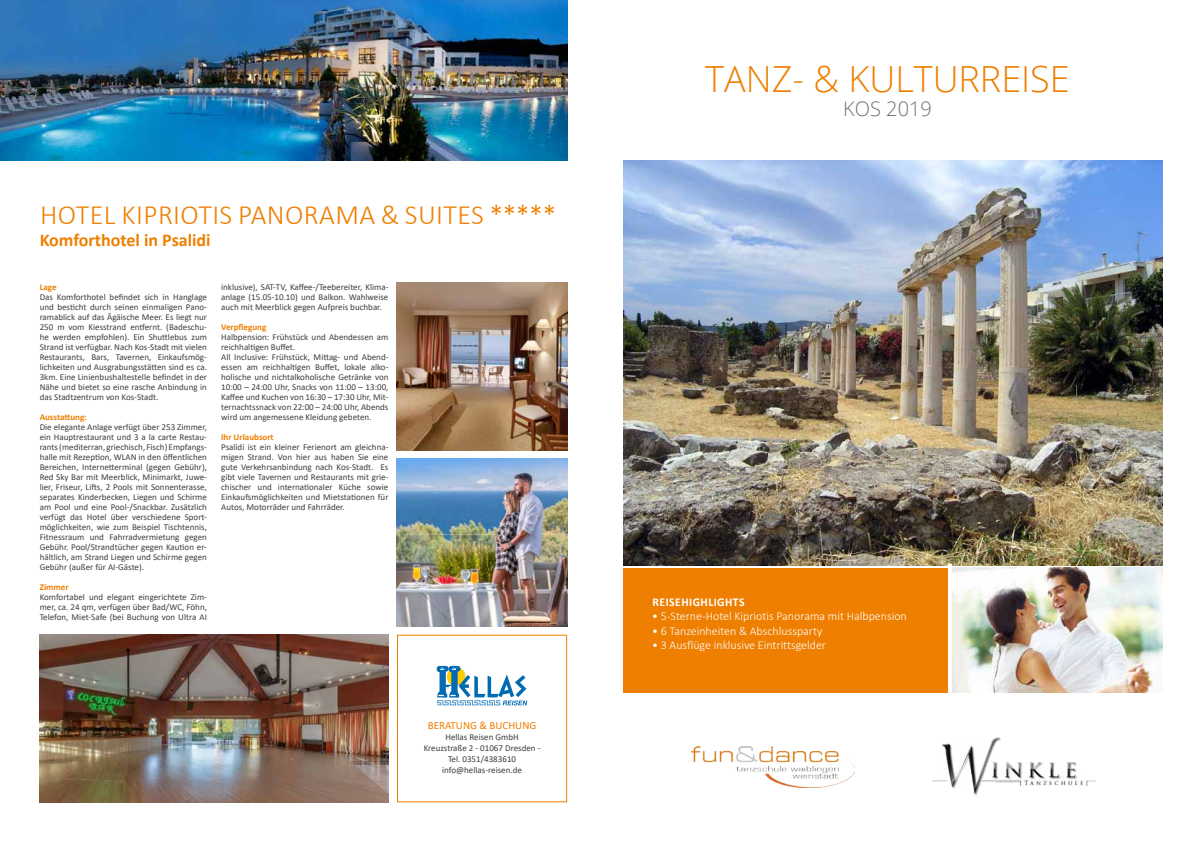
<style>
.page{position:relative;width:1191px;height:842px;background:#fff}
.page>*{position:absolute;margin:0;border:0;box-sizing:border-box;transform-origin:0 0}
.t1{font:300 36px "Open Sans";color:#ee7f00}
.t2{font:300 28px "Calibri";letter-spacing:.015em;color:#ee7f00}
.t3{font:300 20px "Open Sans";color:#707172}
.t4{font:700 18px "Calibri";color:#ee7f00}
.t5{font:300 12px "Calibri";color:#fff}
.t6{font:700 12px "Calibri";letter-spacing:.04em;color:#fff}
.t7{font:11px "Calibri";color:#ee7f00}
.t8{font:9px/10px "Calibri";color:#3e3d40;text-align:justify}
.t9{font:700 9px "Calibri";color:#ee7f00}
</style>
<div class="page">
<div style="left:624px;top:568px;width:326px;height:125px;background:#ee7f00"></div>
<div style="left:397px;top:635px;width:170px;height:167px;border:1px solid #ee7f00"></div>
<img style="left:397px;top:283px;width:170px;height:167px">
<img style="left:0;top:0;width:567px;height:161px">
<img style="left:397px;top:459px;width:170px;height:167px">
<img style="left:40px;top:635px;width:348px;height:167px">
<svg style="left:437px;top:666px;width:90px;height:39px"></svg>
<img style="left:691px;top:747px;width:163px;height:41px">
<img style="left:624px;top:161px;width:538px;height:405px">
<img style="left:952px;top:568px;width:210px;height:125px">
<hr style="left:948px;top:564px;width:4px;height:134px;background:#fff">
<img style="left:932px;top:737px;width:163px;height:59px">
<h2 class="t2" style="left:40px;top:197px;width:30px">Hotel</h2>
<h2 class="t2" style="left:122px;top:197px;width:26px">Kipriotis</h2>
<h2 class="t2" style="left:238px;top:197px;width:29px">Panorama</h2>
<h2 class="t2" style="left:381px;top:197px;width:49px">&amp;Suites</h2>
<h2 class="t2" style="left:489px;top:197px;width:68px">*****</h2>
<h3 class="t4" style="left:40px;top:227px;width:172px">Komforthotel in Psalidi</h3>
<p class="t9" style="left:40px;top:280px;width:18px">Lage</p>
<p class="t8" style="left:40px;top:291px;width:169px">Das Komforthotel befindet sich in Hanglage und besticht durch seinen einmaligen Pano&shy;ramablick auf das Ägäische Meer. Es liegt nur 250 m vom Kiesstrand entfernt. (Badeschu&shy;he werden empfohlen). Ein Shuttlebus zum Strand ist verfügbar. Nach Kos-Stadt mit vielen Restaurants, Bars, Tavernen, Einkaufsmög&shy;lichkeiten und Ausgrabungsstätten sind es ca.<br>3km. Eine Linienbushaltestelle befindet in der Nähe und bietet so eine rasche Anbindung in das Stadtzentrum von Kos-Stadt.</p>
<p class="t9" style="left:40px;top:410px;width:49px">Ausstattung:</p>
<p class="t8" style="left:40px;top:421px;width:169px">Die elegante Anlage verfügt über 253 Zimmer, ein Hauptrestaurant und 3 a la carte Restau&shy;rants (mediterran, griechisch, Fisch) Empfangs&shy;halle mit Rezeption, WLAN in den öffentlichen Bereichen, Internetterminal (gegen Gebühr), Red Sky Bar mit Meerblick, Minimarkt, Juwe&shy;lier, Friseur, Lifts, 2 Pools mit Sonnenterasse, separates Kinderbecken, Liegen und Schirme am Pool und eine Pool-/Snackbar. Zusätzlich verfügt das Hotel über verschiedene Sport&shy;möglichkeiten, wie zum Beispiel Tischtennis, Fitnessraum und Fahrradvermietung gegen Gebühr. Pool/Strandtücher gegen Kaution er&shy;hältlich, am Strand Liegen und Schirme gegen Gebühr (außer für AI-Gäste).</p>
<p class="t9" style="left:40px;top:580px;width:30px">Zimmer</p>
<p class="t8" style="left:40px;top:591px;width:169px">Komfortabel und elegant eingerichtete Zim&shy;mer, ca. 24 qm, verfügen über Bad/WC, Föhn, Telefon, Miet-Safe (bei Buchung von Ultra AI</p>
<p class="t8" style="left:221px;top:281px;width:169px">inklusive), SAT-TV, Kaffee-/Teebereiter, Klima&shy;anlage (15.05-10.10) und Balkon. Wahlweise auch mit Meerblick gegen Aufpreis buchbar.</p>
<p class="t9" style="left:221px;top:320px;width:47px">Verpflegung</p>
<p class="t8" style="left:221px;top:331px;width:169px;text-align:left">Halbpension: Frühstück und Abendessen am reichhaltigen Buffet.<br>All Inclusive: Frühstück, Mittag- und Abend&shy;essen am reichhaltigen Buffet, lokale alko&shy;holische und nichtalkoholische Getränke von 10:00 – 24:00 Uhr, Snacks von 11:00 – 13:00, Kaffee und Kuchen von 16:30 – 17:30 Uhr, Mit&shy;ternachtssnack von 22:00 – 24:00 Uhr, Abends wird um angemessene Kleidung gebeten.</p>
<p class="t9" style="left:221px;top:430px;width:54px">Ihr Urlaubsort</p>
<p class="t8" style="left:221px;top:441px;width:169px">Psalidi ist ein kleiner Ferienort am gleichna&shy;migen Strand. Von hier aus haben Sie eine gute Verkehrsanbindung nach Kos-Stadt. Es gibt viele Tavernen und Restaurants mit grie&shy;chischer und internationaler Küche sowie Einkaufsmöglichkeiten und Mietstationen für Autos, Motorräder und Fahrräder.</p>
<p class="t7" style="left:428px;top:718px;width:110px">BERATUNG &amp; BUCHUNG</p>
<p class="t8" style="left:424px;top:731px;width:118px;line-height:10.8px;text-align:center">Hellas Reisen GmbH<br>Kreuzstraße 2 - 01067 Dresden -<br>Tel. 0351/4383610 info@hellas-reisen.de</p>
<h1 class="t1" style="left:705px;top:54px;width:366px">TANZ- &amp; KULTURREISE</h1>
<h3 class="t3" style="left:843px;top:95px;width:90px">KOS 2019</h3>
<h3 class="t6" style="left:652px;top:593px;width:94px">REISEHIGHLIGHTS</h3>
<h3 class="t5" style="left:652px;top:609px;width:256px">• 5-Sterne-Hotel Kipriotis Panorama mit Halbpension</h3>
<h3 class="t5" style="left:652px;top:623px;width:171px">• 6 Tanzeinheiten &amp; Abschlussparty</h3>
<h3 class="t5" style="left:652px;top:638px;width:175px">• 3 Ausflüge inklusive Eintrittsgelder</h3>
</div>
